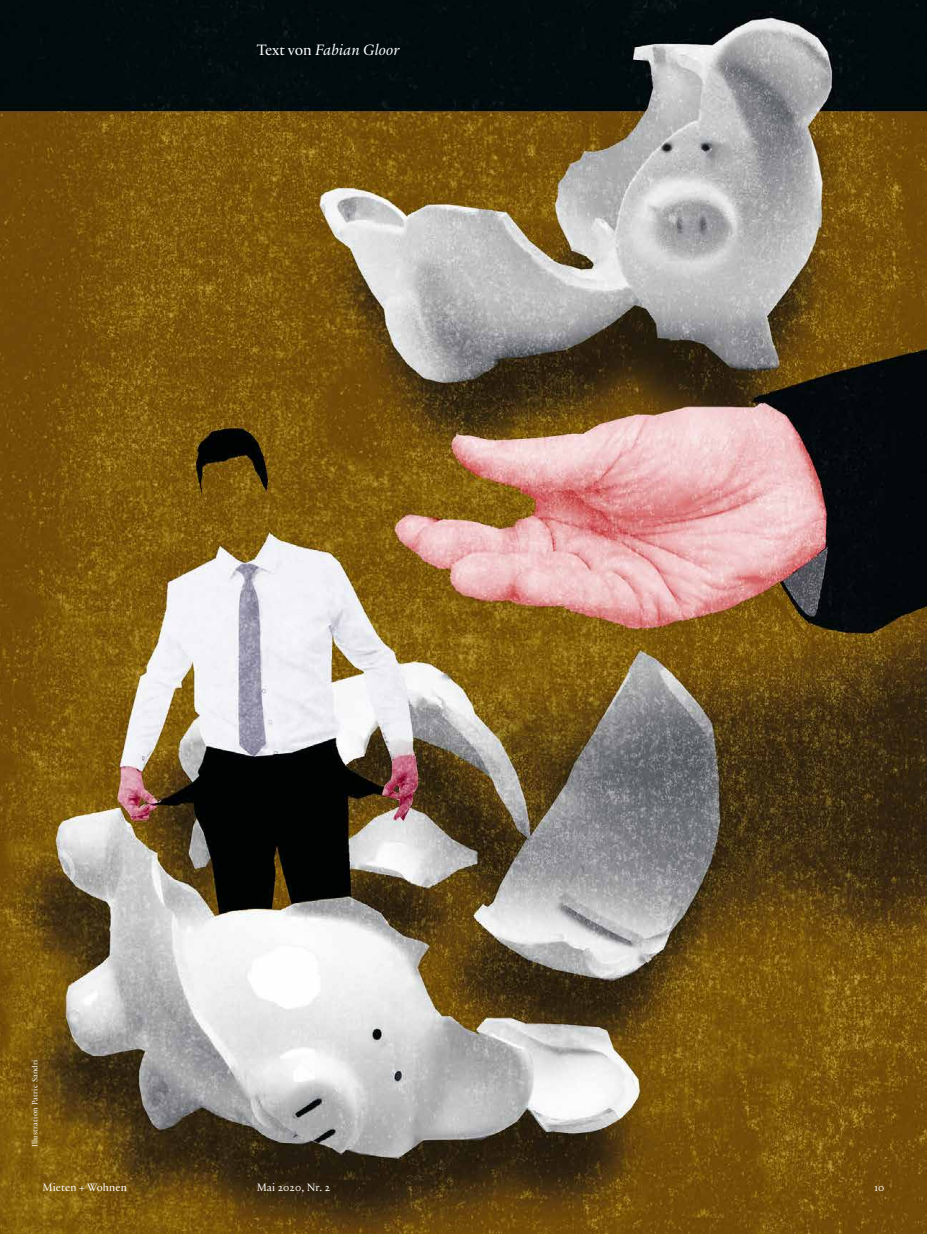
<style>
.page{position:relative;width:927px;height:1234px;background:#fff}
.page>*{position:absolute;margin:0;border:0;box-sizing:border-box;transform-origin:0 0}
.Spitzmarke{font:16.2px "Practice Regular Ita";color:#fff}
.t1{font:11.55px "Practice";letter-spacing:.01em;color:#fff}
.t2{font:8.25px "Practice";letter-spacing:.03em;color:#fff}
.s1{font-family:"Practice"}
</style>
<div class="page">
<img style="left:0;top:0;width:927px;height:1233px">
<p class="Spitzmarke" style="left:257px;top:38px;width:144px"><span class="s1">Text von</span> Fabian Gloor</p>
<p class="t2" style="left:30px;top:1146px;width:89px;rotate:-90deg">Illustration Patric Sandri</p>
<p class="t1" style="left:43px;top:1179px;width:86px">Mieten + Wohnen</p>
<p class="t1" style="left:257px;top:1179px;width:75px">Mai 2020, Nr. 2</p>
<p class="t1" style="left:874px;top:1179px;width:12px">10</p>
</div>
